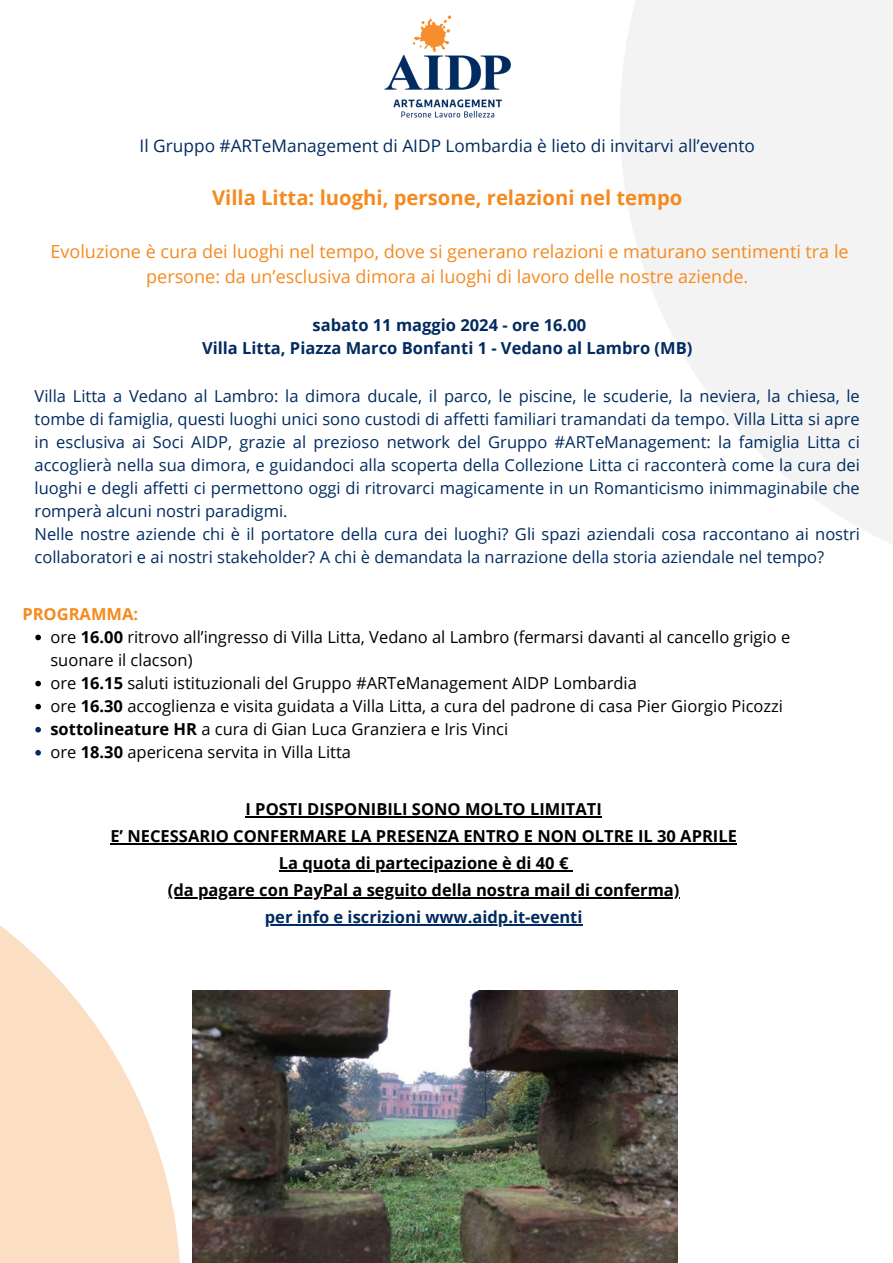
<style>
.page{position:relative;width:893px;height:1263px;background:#fff}
.page>*{position:absolute;margin:0;border:0;box-sizing:border-box;transform-origin:0 0}
.t1{font:700 20.25px "Open Sans";color:#f58a1f}
.t2{font:18px/24.8px "Open Sans";color:#f58a1f;text-align:center}
.t3{font:17.25px "Open Sans";color:#002b60}
.t4{font:16.5px/23.1px "Open Sans";color:#002b60;text-align:justify}
.t5{font:16.5px/23.1px "Open Sans";color:#000}
.t6{font:700 16.5px/27px "Open Sans";color:#000;text-align:center}
.t7{font:700 16.5px/23.1px "Open Sans";color:#002b60;text-align:center}
.t8{font:700 16.5px "Open Sans";color:#f58a1f}
.s1{color:#002a60}
.s2{font-weight:700}
</style>
<div class="page">
<svg style="left:620px;top:0;width:273px;height:544px;fill:#f3f3f3"></svg>
<svg style="left:0;top:844px;width:181px;height:419px;fill:#fcdec3"></svg>
<img style="left:384px;top:15px;width:127px;height:103px">
<img style="left:193px;top:990px;width:484px;height:273px">
<hr style="left:245px;top:816px;width:357px;height:1px;background:#000">
<hr style="left:110px;top:843px;width:627px;height:1px;background:#000">
<hr style="left:279px;top:870px;width:289px;height:1px;background:#000">
<hr style="left:168px;top:897px;width:511px;height:1px;background:#000">
<hr style="left:265px;top:924px;width:317px;height:1px;background:#002b60">
<svg style="left:35px;top:635px;width:6px;height:5px"></svg>
<svg style="left:35px;top:681px;width:6px;height:5px"></svg>
<svg style="left:35px;top:704px;width:6px;height:5px"></svg>
<svg style="left:35px;top:727px;width:6px;height:5px"></svg>
<svg style="left:35px;top:750px;width:6px;height:5px"></svg>
<p class="t3" style="left:140px;top:134px;width:616px">Il Gruppo #ARTeManagement di AIDP Lombardia è lieto di invitarvi all’evento</p>
<h3 class="t1" style="left:212px;top:183px;width:472px">Villa Litta: luoghi, persone, relazioni nel tempo</h3>
<p class="t2" style="left:51px;top:239px;width:799px">Evoluzione è cura dei luoghi nel tempo, dove si generano relazioni e maturano sentimenti tra le persone: da un’esclusiva dimora ai luoghi di lavoro delle nostre aziende.</p>
<p class="t7" style="left:202px;top:313px;width:492px"><span class="s1">sabato 11 maggio</span> 2024 - ore 16.00<br>Villa Litta, Piazza Marco Bonfanti 1 - Vedano al Lambro (MB)</p>
<p class="t4" style="left:35px;top:384px;width:827px">Villa Litta a Vedano al Lambro: la dimora ducale, il parco, le piscine, le scuderie, la neviera, la chiesa, le tombe di famiglia, questi luoghi unici sono custodi di affetti familiari tramandati da tempo. Villa Litta si apre in esclusiva ai Soci AIDP, grazie al prezioso network del Gruppo #ARTeManagement: la famiglia Litta ci accoglierà nella sua dimora, e guidandoci alla scoperta della Collezione Litta ci racconterà come la cura dei luoghi e degli affetti ci permettono oggi di ritrovarci magicamente in un Romanticismo inimmaginabile che romperà alcuni nostri paradigmi.</p>
<h1 class="t4" style="left:35px;top:522px;width:827px">Nelle nostre aziende chi è il portatore della cura dei luoghi? Gli spazi aziendali cosa raccontano ai nostri collaboratori e ai nostri stakeholder? A chi è demandata la narrazione della storia aziendale nel tempo?</h1>
<p class="t8" style="left:22px;top:602px;width:117px">PROGRAMMA:</p>
<p class="t5" style="left:50px;top:625px;width:741px">ore <span class="s2">16.00</span> ritrovo all’ingresso di Villa Litta, Vedano al Lambro (fermarsi davanti al cancello grigio e suonare il clacson)</p>
<h3 class="t5" style="left:50px;top:671px;width:588px">ore <span class="s2">16.15</span> saluti istituzionali del Gruppo #ARTeManagement AIDP Lombardia</h3>
<p class="t5" style="left:50px;top:694px;width:734px">ore <span class="s2">16.30</span> accoglienza e visita guidata a Villa Litta, a cura del padrone di casa Pier Giorgio Picozzi</p>
<p class="t5" style="left:50px;top:717px;width:459px"><span class="s2">sottolineature HR</span> a cura di Gian Luca Granziera e Iris Vinci ore <span class="s2">18.30</span> apericena servita in Villa Litta</p>
<h2 class="t6" style="left:110px;top:795px;width:628px">I POSTI DISPONIBILI SONO MOLTO LIMITATI<br>E’ NECESSARIO CONFERMARE LA PRESENZA ENTRO E NON OLTRE IL 30 APRILE</h2>
<p class="t6" style="left:279px;top:849px;width:291px">La quota di partecipazione è di 40 €</p>
<p class="t6" style="left:168px;top:876px;width:513px">(da pagare con PayPal a seguito della nostra mail di conferma)</p>
<p class="t7" style="left:265px;top:905px;width:319px">per info e iscrizioni www.aidp.it-eventi</p>
</div>
